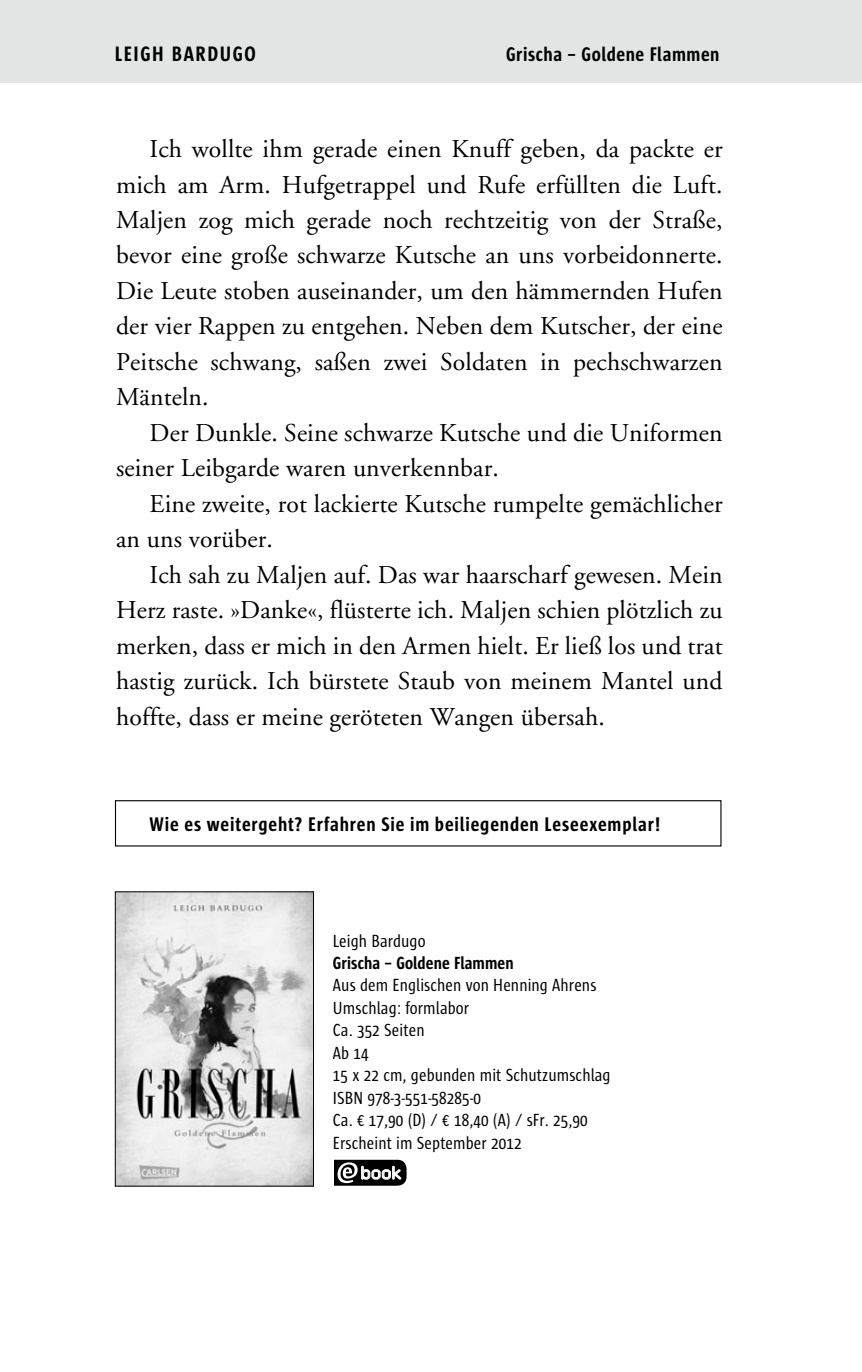
<style>
.page{position:relative;width:862px;height:1372px;background:#fff}
.page>*{position:absolute;margin:0;border:0;box-sizing:border-box;transform-origin:0 0}
.t1{font:25.65px/35.6px "Adobe Garamond";letter-spacing:.005em;color:#000;text-align:justify}
.t2{font:700 21.38px "Sun Cd";letter-spacing:.1em;color:#000}
.t3{font:700 20.25px "Sun Cd";letter-spacing:.04em;color:#000}
.t4{font:18px/22.5px "Sun Cd";letter-spacing:.005em;color:#000}
.t5{font:700 18px "Sun Cd";letter-spacing:.005em;color:#000}
.t6{font:17.55px "OCRA Std";color:#fff}
</style>
<div class="page">
<div style="left:1px;top:0;width:860px;height:83px;background:#e3e4e4"></div>
<hr style="left:0;top:0;width:3px;height:83px;background:#e3e4e4">
<div style="left:310px;top:1159px;width:96px;height:26px;background:#000;border-radius:9px"></div>
<svg style="left:337px;top:1162px;width:64px;height:21px"></svg>
<div style="left:306px;top:1157px;width:27px;height:30px;background:#fff"></div>
<img style="left:117px;top:893px;width:194px;height:291px">
<div style="left:115px;top:891px;width:198px;height:295px;border:1px solid #000"></div>
<div style="left:115px;top:800px;width:606px;height:46px;border:1px solid #000"></div>
<p class="t2" style="left:115px;top:43px;width:29px">Leigh</p>
<p class="t2" style="left:172px;top:43px;width:70px">Bardugo</p>
<p class="t3" style="left:505px;top:44px;width:215px">Grischa – Goldene Flammen</p>
<p class="t1" style="left:116px;top:132px;width:607px;text-indent:33px">Ich wollte ihm gerade einen Knuff geben, da packte er mich am Arm. Hufgetrappel und Rufe erfüllten die Luft.<br>Maljen zog mich gerade noch rechtzeitig von der Straße, bevor eine große schwarze Kutsche an uns vorbeidonnerte.<br>Die Leute stoben auseinander, um den hämmernden Hufen der vier Rappen zu entgehen. Neben dem Kutscher, der eine Peitsche schwang, saßen zwei Soldaten in pechschwarzen Mänteln.</p>
<p class="t1" style="left:116px;top:415px;width:607px;text-indent:33px">Der Dunkle. Seine schwarze Kutsche und die Uniformen seiner Leibgarde waren unverkennbar.</p>
<p class="t1" style="left:116px;top:486px;width:607px;text-indent:33px">Eine zweite, rot lackierte Kutsche rumpelte gemächlicher an uns vorüber.</p>
<p class="t1" style="left:116px;top:557px;width:607px;text-indent:33px">Ich sah zu Maljen auf. Das war haarscharf gewesen. Mein Herz raste. »Danke«, flüsterte ich. Maljen schien plötzlich zu merken, dass er mich in den Armen hielt. Er ließ los und trat hastig zurück. Ich bürstete Staub von meinem Mantel und hoffte, dass er meine geröteten Wangen übersah.</p>
<p class="t3" style="left:149px;top:813px;width:512px">Wie es weitergeht? Erfahren Sie im beiliegenden Leseexemplar!</p>
<p class="t4" style="left:333px;top:930px;width:94px">Leigh Bardugo</p>
<p class="t5" style="left:333px;top:953px;width:182px">Grischa – Goldene Flammen</p>
<p class="t4" style="left:333px;top:974px;width:279px">Aus dem Englischen von Henning Ahrens<br>Umschlag: formlabor<br>Ca. 352 Seiten<br>Ab 14<br>15 x 22 cm, gebunden mit Schutzumschlag<br>ISBN 978-3-551-58285-0<br>Ca. € 17,90 (D) / € 18,40 (A) / sFr. 25,90<br>Erscheint im September 2012</p>
<p class="t6" style="left:359px;top:1164px;width:45px">book</p>
</div>
